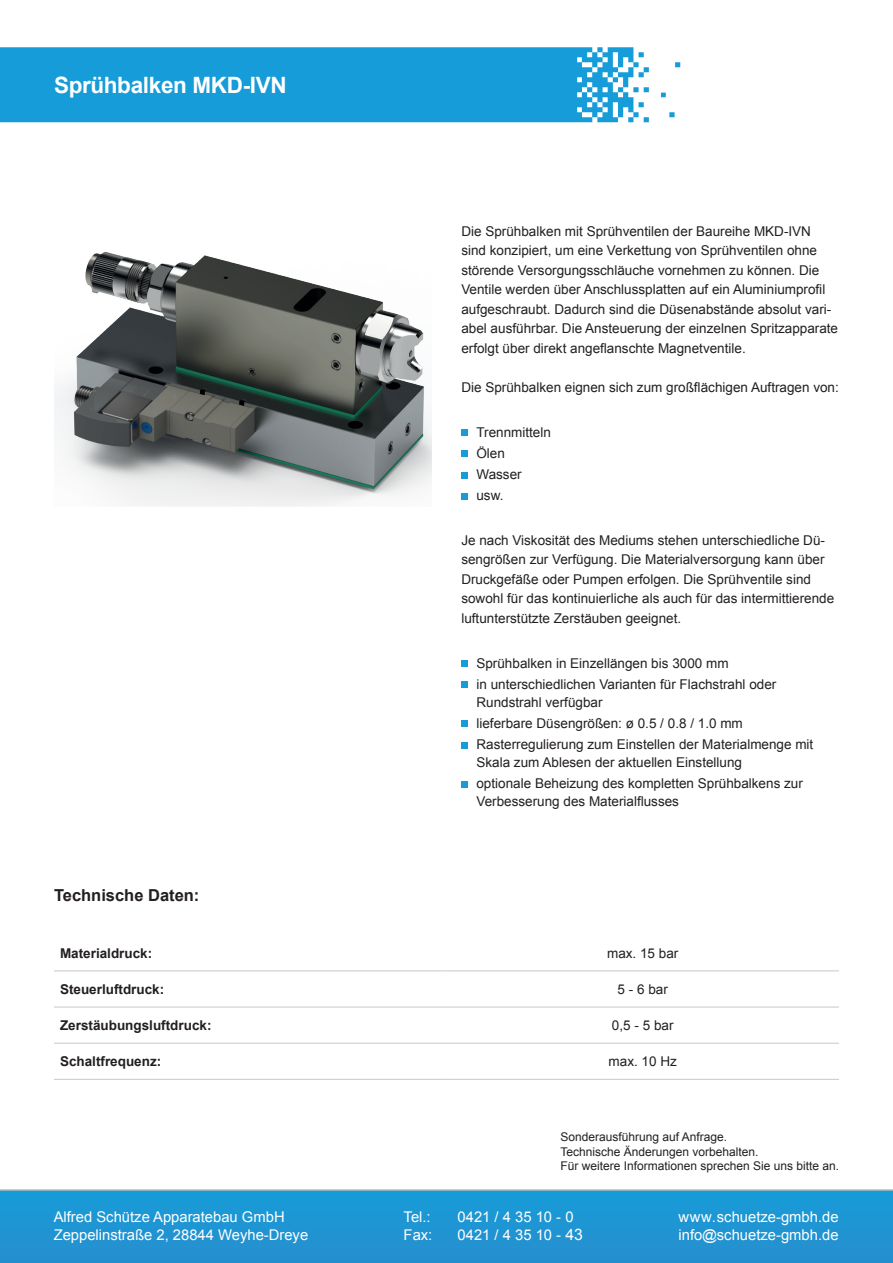
<style>
.page{position:relative;width:893px;height:1263px;background:#fff}
.page>*{position:absolute;margin:0;border:0;box-sizing:border-box;transform-origin:0 0}
.t1{font:700 22.5px "Arial";letter-spacing:-.015em;color:#fff}
.t2{font:700 16.5px "Arial";color:#231f20}
.t3{font:14.85px/18px "Arial";color:#fff}
.t4{font:13.5px/19.5px "Arial";color:#231f20}
.t5{font:700 13.5px "Arial";color:#231f20}
.t6{font:12px/14.4px "Arial";color:#231f20}
.s1{font-size:15.75px}
</style>
<div class="page">
<svg style="left:0;top:47px;width:680px;height:75px;fill:#169cd8"></svg>
<div style="left:0;top:1191px;width:893px;height:72px;background:#1f95d3"></div>
<img style="left:54px;top:251px;width:378px;height:255px">
<hr style="left:54px;top:970px;width:392px;height:1px;background:#c7c8ca">
<hr style="left:446px;top:970px;width:393px;height:1px;background:#c7c8ca">
<hr style="left:54px;top:1007px;width:392px;height:1px;background:#c7c8ca">
<hr style="left:446px;top:1007px;width:393px;height:1px;background:#c7c8ca">
<hr style="left:54px;top:1043px;width:392px;height:1px;background:#c7c8ca">
<hr style="left:446px;top:1043px;width:393px;height:1px;background:#c7c8ca">
<hr style="left:54px;top:1079px;width:392px;height:1px;background:#c7c8ca">
<hr style="left:446px;top:1079px;width:393px;height:1px;background:#c7c8ca">
<hr style="left:0;top:1189px;width:893px;height:2px;background:#bcbdc0">
<svg style="left:461px;top:429px;width:6px;height:6px"></svg>
<svg style="left:461px;top:660px;width:6px;height:6px"></svg>
<svg style="left:461px;top:472px;width:6px;height:6px"></svg>
<svg style="left:461px;top:721px;width:6px;height:6px"></svg>
<svg style="left:461px;top:494px;width:6px;height:6px"></svg>
<svg style="left:461px;top:742px;width:6px;height:6px"></svg>
<svg style="left:461px;top:781px;width:6px;height:6px"></svg>
<svg style="left:461px;top:451px;width:6px;height:6px"></svg>
<svg style="left:461px;top:682px;width:6px;height:6px"></svg>
<h1 class="t1" style="left:54px;top:70px;width:234px">Sprühbalken MKD-IVN</h1>
<p class="t2" style="left:54px;top:884px;width:147px">Technische Daten:</p>
<p class="t4" style="left:461px;top:221px;width:378px">Die Sprühbalken mit Sprühventilen der Baureihe MKD-IVN sind konzipiert, um eine Verkettung von Sprühventilen ohne störende Versorgungsschläuche vornehmen zu können. Die Ventile werden über Anschlussplatten auf ein Aluminiumprofil aufgeschraubt. Dadurch sind die Düsenabstände absolut vari&shy;abel ausführbar. Die Ansteuerung der einzelnen Spritzapparate erfolgt über direkt angeflanschte Magnetventile.</p>
<p class="t4" style="left:461px;top:377px;width:379px">Die Sprühbalken eignen sich zum großflächigen Auftragen von:</p>
<p class="t4" style="left:476px;top:422px;width:76px;line-height:21px">Trennmitteln<br>Ölen<br>Wasser usw.</p>
<p class="t4" style="left:461px;top:530px;width:374px">Je nach Viskosität des Mediums stehen unterschiedliche Dü&shy;sengrößen zur Verfügung. Die Materialversorgung kann über Druckgefäße oder Pumpen erfolgen. Die Sprühventile sind sowohl für das kontinuierliche als auch für das intermittierende luftunterstützte Zerstäuben geeignet.</p>
<p class="t4" style="left:476px;top:653px;width:301px;line-height:21px">Sprühbalken in Einzellängen bis 3000 mm<br>in unterschiedlichen Varianten für Flachstrahl oder</p>
<p class="t4" style="left:476px;top:692px;width:338px;line-height:21px">Rundstrahl verfügbar<br>lieferbare Düsengrößen: ø 0.5 / 0.8 / 1.0 mm<br>Rasterregulierung zum Einstellen der Materialmenge mit</p>
<p class="t4" style="left:476px;top:752px;width:328px;line-height:21px">Skala zum Ablesen der aktuellen Einstellung<br>optionale Beheizung des kompletten Sprühbalkens zur</p>
<p class="t4" style="left:476px;top:791px;width:204px">Verbesserung des Materialflusses</p>
<p class="t5" style="left:60px;top:944px;width:94px">Materialdruck:</p>
<p class="t4" style="left:607px;top:943px;width:73px">max. 15 bar</p>
<p class="t5" style="left:60px;top:980px;width:106px">Steuerluftdruck:</p>
<p class="t4" style="left:618px;top:979px;width:52px">5 - 6 bar</p>
<p class="t5" style="left:60px;top:1016px;width:153px">Zerstäubungsluftdruck:</p>
<p class="t4" style="left:612px;top:1016px;width:63px">0,5 - 5 bar</p>
<p class="t5" style="left:60px;top:1052px;width:103px">Schaltfrequenz:</p>
<p class="t4" style="left:609px;top:1052px;width:70px">max. 10 Hz</p>
<p class="t6" style="left:560px;top:1130px;width:280px">Sonderausführung auf Anfrage.<br>Technische Änderungen vorbehalten.<br>Für weitere Informationen sprechen Sie uns bitte an.</p>
<p class="t3" style="left:54px;top:1208px;width:256px">Alfred Schütze Apparatebau GmbH<br>Zeppelinstraße 2, 28844 Weyhe-Dreye</p>
<p class="t3" style="left:404px;top:1208px;width:29px">Tel.:</p>
<p class="t3" style="left:458px;top:1208px;width:117px">0421 / 4 35 10 - 0</p>
<p class="t3" style="left:404px;top:1226px;width:30px">Fax:</p>
<p class="t3" style="left:458px;top:1226px;width:127px">0421 / 4 35 10 - <span class="s1">43</span></p>
<p class="t3" style="left:679px;top:1208px;width:161px">www.schuetze-gmbh.de info@schuetze-gmbh.de</p>
</div>
